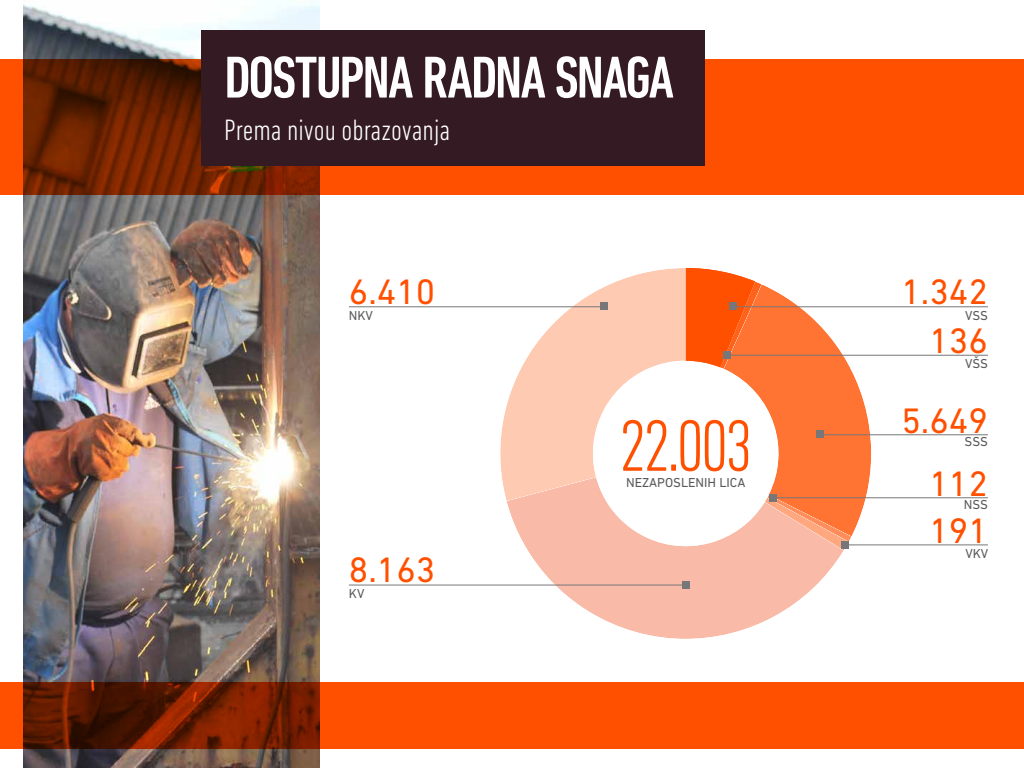
<style>
.page{position:relative;width:1024px;height:768px;background:#fff}
.page>*{position:absolute;margin:0;border:0;box-sizing:border-box;transform-origin:0 0}
.t1{font:300 condensed 74px "DIN Next LT Pro";color:#ff5000}
.t2{font:500 condensed 60px "DIN Next LT Pro";letter-spacing:-.035em;color:#fff}
.t3{font:36px/62.9px "DIN Next LT Pro";color:#ff5000;text-align:right}
.t4{font:300 condensed 30px "DIN Next LT Pro";color:#fff}
.t5{font:13.2px "DIN Next LT Pro";color:#595959}
</style>
<div class="page">
<img style="left:23px;top:0;width:296px;height:768px">
<svg style="left:0;top:60px;width:1024px;height:135px;background:#cd4000"></svg>
<svg style="left:0;top:682px;width:1024px;height:67px;background:#d24000"></svg>
<div style="left:202px;top:31px;width:503px;height:135px;background:#341a23"></div>
<svg style="left:686px;top:268px;width:75px;height:101px;background:#ff6722"></svg>
<svg style="left:724px;top:284px;width:147px;height:251px;fill:#ff7333"></svg>
<svg style="left:844px;top:495px;width:8px;height:55px"></svg>
<svg style="left:507px;top:477px;width:337px;height:162px;fill:#f9bba7"></svg>
<svg style="left:480px;top:268px;width:206px;height:233px;fill:#ffcab2"></svg>
<hr style="left:733px;top:306px;width:255px;height:1px;background:#77777a">
<hr style="left:349px;top:306px;width:255px;height:1px;background:#77777a">
<hr style="left:349px;top:585px;width:337px;height:1px;background:#77777a">
<hr style="left:727px;top:355px;width:261px;height:1px;background:#77777a">
<hr style="left:820px;top:434px;width:168px;height:1px;background:#77777a">
<hr style="left:773px;top:497px;width:215px;height:1px;background:#77777a">
<hr style="left:845px;top:545px;width:143px;height:1px;background:#77777a">
<div style="left:729px;top:303px;width:7px;height:7px;background:#77777a"></div>
<div style="left:601px;top:303px;width:7px;height:7px;background:#77777a"></div>
<div style="left:682px;top:581px;width:7px;height:7px;background:#77777a"></div>
<div style="left:723px;top:351px;width:7px;height:8px;background:#77777a"></div>
<div style="left:817px;top:431px;width:7px;height:7px;background:#77777a"></div>
<div style="left:841px;top:541px;width:8px;height:8px;background:#77777a"></div>
<div style="left:770px;top:494px;width:7px;height:8px;background:#77777a"></div>
<h2 class="t2" style="left:224px;top:43px;width:451px">DOSTUPNA RADNA SNAGA</h2>
<h3 class="t4" style="left:224px;top:113px;width:228px">Prema nivou obrazovanja</h3>
<h3 class="t3" style="left:349px;top:260px;width:88px">6.410</h3>
<h3 class="t3" style="left:901px;top:260px;width:88px">1.342</h3>
<p class="t5" style="left:349px;top:308px;width:26px">NKV</p>
<p class="t5" style="left:965px;top:308px;width:24px">VSS</p>
<h3 class="t3" style="left:929px;top:309px;width:60px">136</h3>
<h3 class="t3" style="left:349px;top:538px;width:88px">8.163</h3>
<p class="t5" style="left:349px;top:586px;width:17px">KV</p>
<h1 class="t1" style="left:619px;top:404px;width:135px">22.003</h1>
<p class="t5" style="left:626px;top:475px;width:121px">NEZAPOSLENIH LICA</p>
<p class="t5" style="left:965px;top:356px;width:24px">VŠS</p>
<h3 class="t3" style="left:901px;top:389px;width:88px">5.649<br>112</h3>
<h3 class="t3" style="left:929px;top:499px;width:60px">191</h3>
<p class="t5" style="left:965px;top:434px;width:25px">SSS</p>
<p class="t5" style="left:964px;top:497px;width:26px">NSS</p>
<p class="t5" style="left:965px;top:546px;width:24px">VKV</p>
</div>
